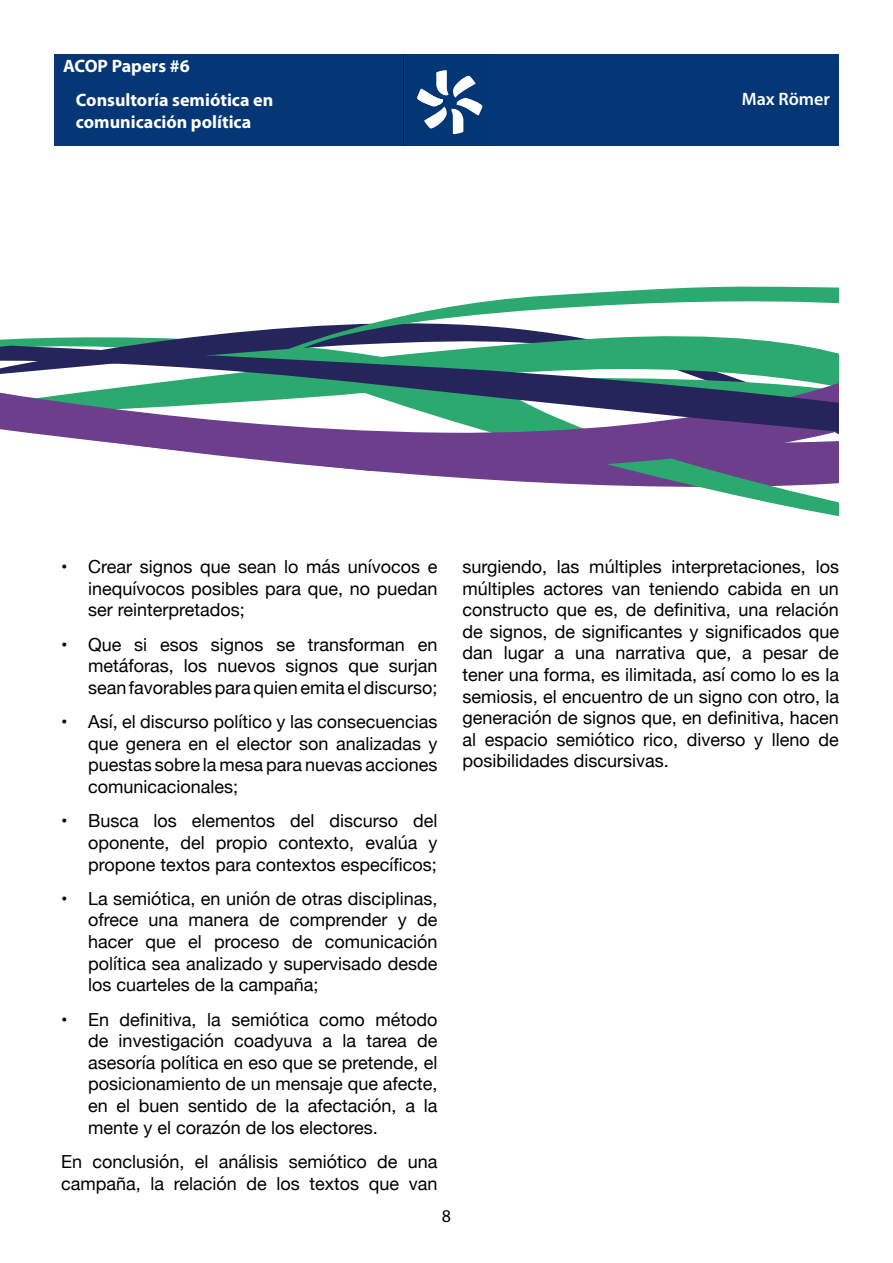
<style>
.page{position:relative;width:893px;height:1263px;background:#fff}
.page>*{position:absolute;margin:0;border:0;box-sizing:border-box;transform-origin:0 0}
.t1{font:18px/21.6px "Helvetica Neue";color:#000;text-align:justify}
.t2{font:700 18px/34.3px "Myriad Pro";color:#fff}
.t3{font:600 18px "Myriad Pro";color:#fff}
.t4{font:18px "Myriad Pro";color:#000}
</style>
<div class="page">
<svg style="left:744px;top:497px;width:95px;height:20px"></svg>
<svg style="left:410px;top:474px;width:429px;height:23px"></svg>
<svg style="left:0;top:329px;width:272px;height:17px"></svg>
<svg style="left:72px;top:438px;width:767px;height:36px;fill:#6d3e8c"></svg>
<svg style="left:272px;top:286px;width:567px;height:60px"></svg>
<svg style="left:0;top:346px;width:839px;height:92px"></svg>
<div style="left:54px;top:54px;width:785px;height:92px;background:#053776"></div>
<svg style="left:417px;top:70px;width:65px;height:64px"></svg>
<p class="t2" style="left:76px;top:48px;width:199px;text-indent:-13px">ACOP Papers #6<br>Consultoría semiótica en</p>
<p class="t2" style="left:76px;top:104px;width:177px">comunicación política</p>
<p class="t3" style="left:742px;top:87px;width:90px">Max Römer</p>
<p class="t1" style="left:88px;top:557px;width:351px;text-indent:-27px">• Crear signos que sean lo más unívocos e inequívocos posibles para que, no puedan ser reinterpretados;</p>
<p class="t1" style="left:88px;top:634px;width:351px;text-indent:-27px">• Que si esos signos se transforman en metáforas, los nuevos signos que surjan sean favorables para quien emita el discurso;</p>
<p class="t1" style="left:88px;top:712px;width:351px;text-indent:-27px">• Así, el discurso político y las consecuencias que genera en el elector son analizadas y puestas sobre la mesa para nuevas acciones comunicacionales;</p>
<p class="t1" style="left:88px;top:811px;width:351px;text-indent:-27px">• Busca los elementos del discurso del oponente, del propio contexto, evalúa y propone textos para contextos específicos;</p>
<p class="t1" style="left:88px;top:889px;width:351px;text-indent:-27px">• La semiótica, en unión de otras disciplinas, ofrece una manera de comprender y de hacer que el proceso de comunicación política sea analizado y supervisado desde los cuarteles de la campaña;</p>
<p class="t1" style="left:88px;top:1009px;width:351px;text-indent:-27px">• En definitiva, la semiótica como método de investigación coadyuva a la tarea de asesoría política en eso que se pretende, el posicionamiento de un mensaje que afecte, en el buen sentido de la afectación, a la mente y el corazón de los electores.</p>
<p class="t1" style="left:61px;top:1152px;width:378px">En conclusión, el análisis semiótico de una campaña, la relación de los textos que van</p>
<p class="t4" style="left:442px;top:1205px;width:11px">8</p>
<p class="t1" style="left:462px;top:557px;width:378px">surgiendo, las múltiples interpretaciones, los múltiples actores van teniendo cabida en un constructo que es, de definitiva, una relación de signos, de significantes y significados que dan lugar a una narrativa que, a pesar de tener una forma, es ilimitada, así como lo es la semiosis, el encuentro de un signo con otro, la generación de signos que, en definitiva, hacen al espacio semiótico rico, diverso y lleno de posibilidades discursivas.</p>
</div>
